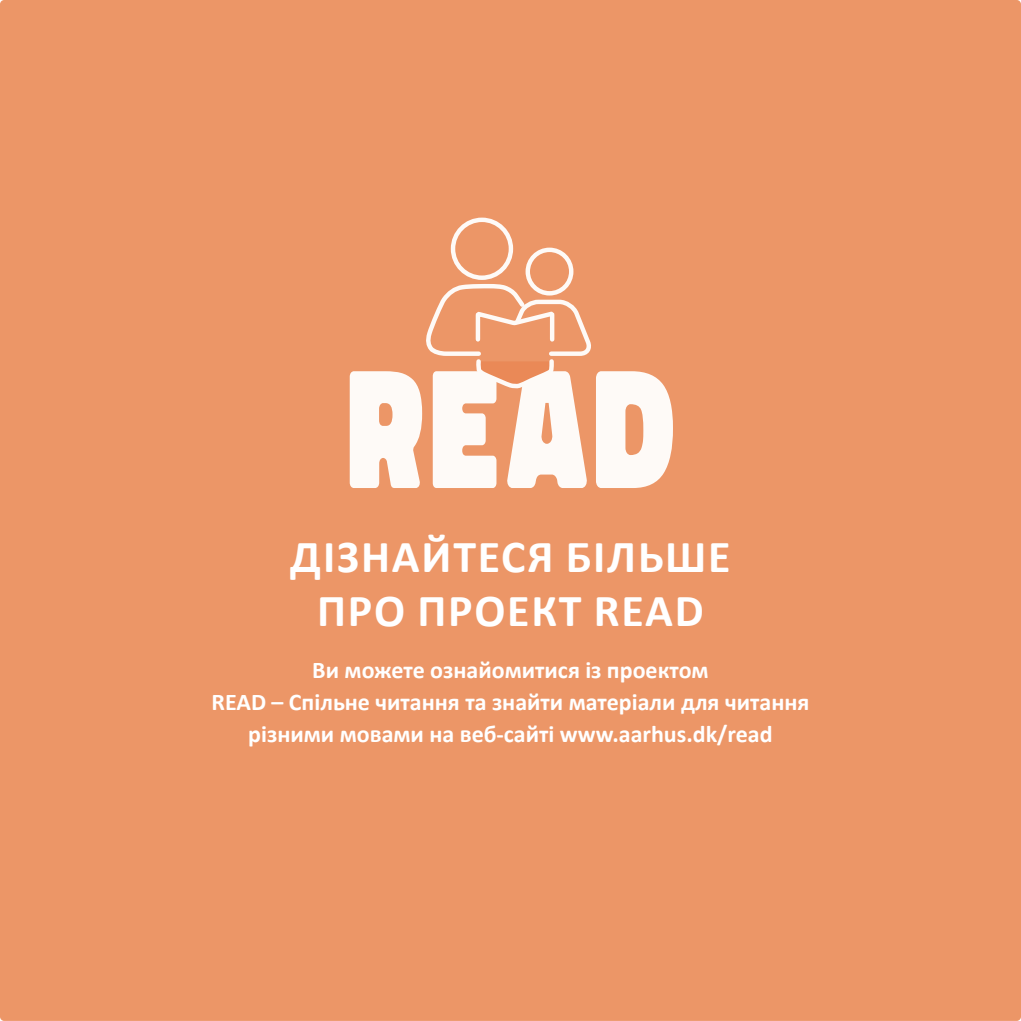
<style>
.page{position:relative;width:1021px;height:1021px;background:#fff}
.page>*{position:absolute;margin:0;border:0;box-sizing:border-box;transform-origin:0 0}
.t1{font:158.4px "Spot";color:#fefaf7}
.t2{font:700 46px/54px "Calibri";letter-spacing:.04em;color:#fff;text-align:center}
.t3{font:700 24px/32px "Calibri";color:#fff;text-align:center}
</style>
<div class="page">
<div style="left:0;top:0;width:1020px;height:1020px;background:#ec9667;border-radius:4px"></div>
<div style="left:451px;top:217px;width:62px;height:63px;border:4px solid #fefaf7;border-radius:50%"></div>
<div style="left:525px;top:248px;width:48px;height:47px;border:4px solid #fefaf7;border-radius:50%"></div>
<svg style="left:426px;top:281px;width:165px;height:108px"></svg>
<h1 class="t1" style="left:346px;top:355px;width:330px">Read</h1>
<h2 class="t2" style="left:290px;top:529px;width:442px">ДІЗНАЙТЕСЯ БІЛЬШЕ<br>ПРО ПРОЕКТ READ</h2>
<p class="t3" style="left:211px;top:653px;width:599px">Ви можете ознайомитися із проектом<br>READ – Спільне читання та знайти матеріали для читання різними мовами на веб-сайті www.aarhus.dk/read</p>
</div>
